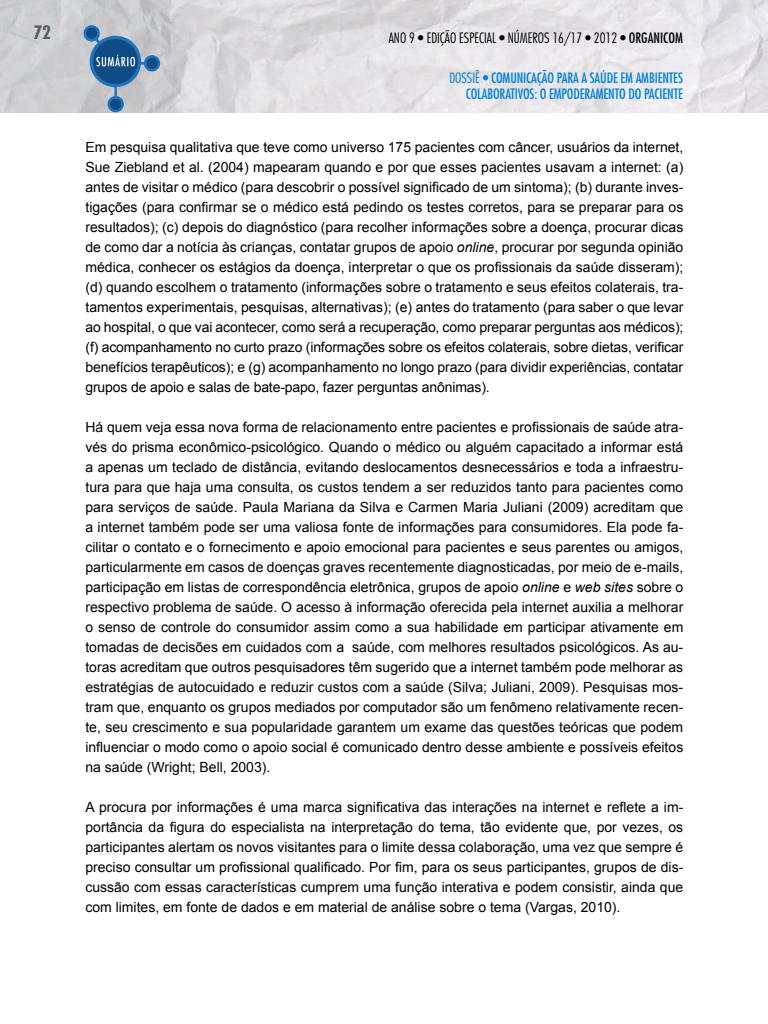
<style>
.page{position:relative;width:768px;height:1024px;background:#fff}
.page>*{position:absolute;margin:0;border:0;box-sizing:border-box;transform-origin:0 0}
.t1{font:700 condensed 18px "Futura Std";color:#5a5b5e}
.t2{font:14px/20px "Arial";color:#000;text-align:justify}
.t3{font:condensed 14px/16.8px "Futura Std";letter-spacing:-.01em;color:#0082d6;text-align:right}
.t4{font:300 condensed 14px "Futura Std";color:#000}
.s1{font-weight:400}
.s2{font-weight:300}
.s3{font-style:italic}
</style>
<div class="page">
<img style="left:0;top:0;width:768px;height:113px">
<svg style="left:108px;top:86px;width:16px;height:26px"></svg>
<div style="left:90px;top:36px;width:51px;height:51px;background:#1e74bb;border-radius:50%"></div>
<div style="left:93px;top:39px;width:45px;height:45px;background:#114b86;border-radius:50%"></div>
<svg style="left:82px;top:24px;width:78px;height:48px"></svg>
<p class="t1" style="left:34px;top:21px;width:19px">72</p>
<p class="t4" style="left:389px;top:29px;width:296px">ANO 9 • EDIÇÃO ESPECIAL • NÚMEROS 16/17 • 2012 • <span class="s1">ORGANICOM</span></p>
<p class="t3" style="left:449px;top:69px;width:235px"><span class="s2">DOSSIÊ •</span> COMUNICAÇÃO PARA A SAÚDE EM AMBIENTES<br>CO LABORATIVOS: O EMPODERAMENTO DO PACI ENTE</p>
<p class="t2" style="left:85px;top:137px;width:599px">Em pesquisa qualitativa que teve como universo 175 pacientes com câncer, usuários da internet, Sue Ziebland et al. (2004) mapearam quando e por que esses pacientes usavam a internet: (a) antes de visitar o médico (para descobrir o possível significado de um sintoma); (b) durante inves&shy;tigações (para confirmar se o médico está pedindo os testes corretos, para se preparar para os resultados); (c) depois do diagnóstico (para recolher informações sobre a doença, procurar dicas de como dar a notícia às crianças, contatar grupos de apoio <span class="s3">online</span>, procurar por segunda opinião médica, conhecer os estágios da doença, interpretar o que os profissionais da saúde disseram); (d) quando escolhem o tratamento (informações sobre o tratamento e seus efeitos colaterais, tra&shy;tamentos experimentais, pesquisas, alternativas); (e) antes do tratamento (para saber o que levar ao hospital, o que vai acontecer, como será a recuperação, como preparar perguntas aos médicos); (f) acompanhamento no curto prazo (informações sobre os efeitos colaterais, sobre dietas, verificar benefícios terapêuticos); e (g) acompanhamento no longo prazo (para dividir experiências, contatar grupos de apoio e salas de bate-papo, fazer perguntas anônimas).</p>
<p class="t2" style="left:85px;top:418px;width:600px">Há quem veja essa nova forma de relacionamento entre pacientes e profissionais de saúde atra&shy;vés do prisma econômico-psicológico. Quando o médico ou alguém capacitado a informar está a apenas um teclado de distância, evitando deslocamentos desnecessários e toda a infraestru&shy;tura para que haja uma consulta, os custos tendem a ser reduzidos tanto para pacientes como para serviços de saúde. Paula Mariana da Silva e Carmen Maria Juliani (2009) acreditam que a internet também pode ser uma valiosa fonte de informações para consumidores. Ela pode fa&shy;cilitar o contato e o fornecimento e apoio emocional para pacientes e seus parentes ou amigos, particularmente em casos de doenças graves recentemente diagnosticadas, por meio de e-mails, participação em listas de correspondência eletrônica, grupos de apoio <span class="s3">online</span> e <span class="s3">web sites</span> sobre o respectivo problema de saúde. O acesso à informação oferecida pela internet auxilia a melhorar o senso de controle do consumidor assim como a sua habilidade em participar ativamente em tomadas de decisões em cuidados com a saúde, com melhores resultados psicológicos. As au&shy;toras acreditam que outros pesquisadores têm sugerido que a internet também pode melhorar as estratégias de autocuidado e reduzir custos com a saúde (Silva; Juliani, 2009). Pesquisas mos&shy;tram que, enquanto os grupos mediados por computador são um fenômeno relativamente recen&shy;te, seu crescimento e sua popularidade garantem um exame das questões teóricas que podem influenciar o modo como o apoio social é comunicado dentro desse ambiente e possíveis efeitos na saúde (Wright; Bell, 2003).</p>
<p class="t2" style="left:85px;top:798px;width:599px">A procura por informações é uma marca significativa das interações na internet e reflete a im&shy;portância da figura do especialista na interpretação do tema, tão evidente que, por vezes, os participantes alertam os novos visitantes para o limite dessa colaboração, uma vez que sempre é preciso consultar um profissional qualificado. Por fim, para os seus participantes, grupos de dis&shy;cussão com essas características cumprem uma função interativa e podem consistir, ainda que com limites, em fonte de dados e em material de análise sobre o tema (Vargas, 2010).</p>
</div>
